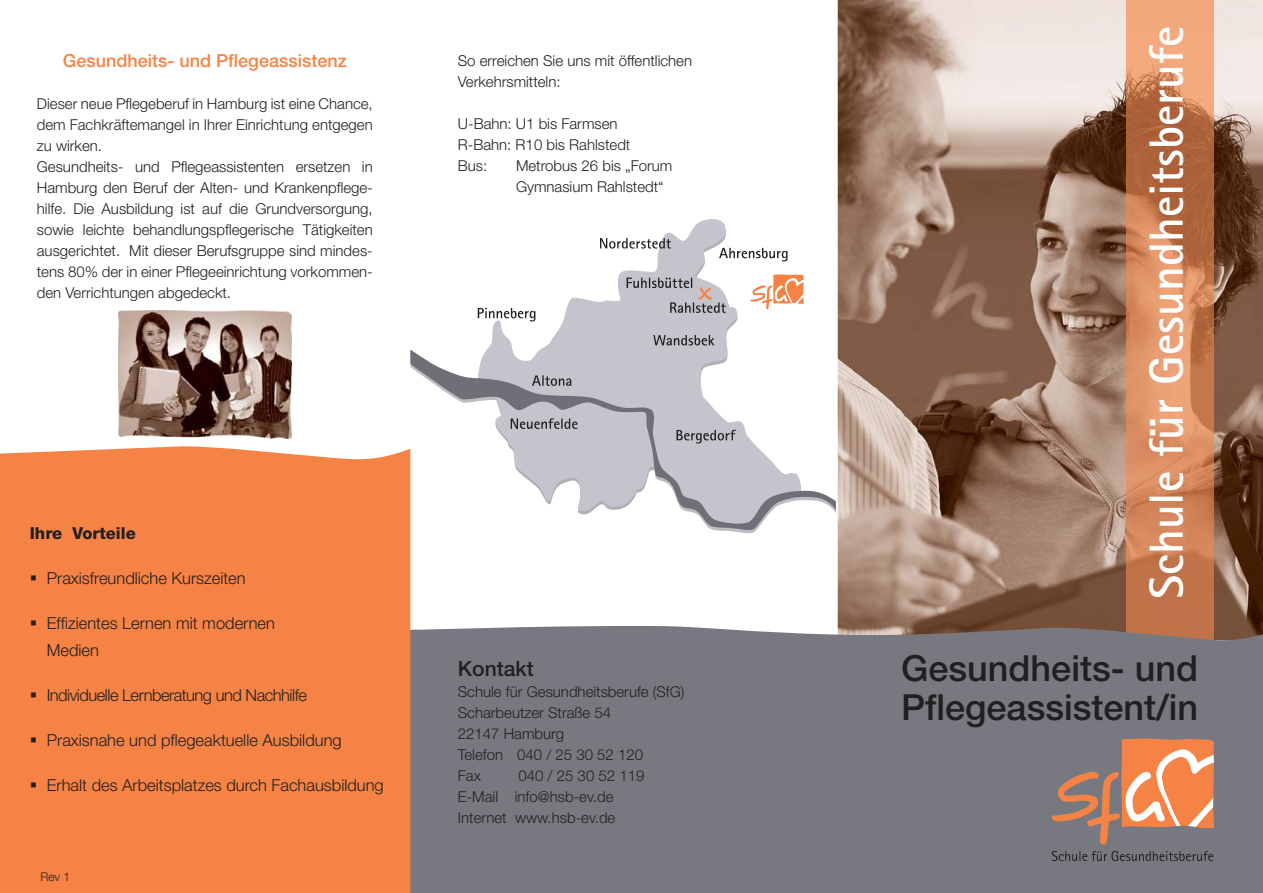
<style>
.page{position:relative;width:1263px;height:893px;background:#fff}
.page>*{position:absolute;margin:0;border:0;box-sizing:border-box;transform-origin:0 0}
.t1{font:700 48px "Rotis Sans Serif";color:#fff}
.t2{font:500 36px/39px "Helvetica Neue CE";color:#231f20}
.t3{font:500 21px "Helvetica Neue CE";color:#231f20}
.t4{font:500 18px "Helvetica Neue CE";color:#f58345}
.t5{font:300 16.5px/27px "Helvetica Neue";color:#231f20}
.t6{font:300 16.5px "Helvetica Neue";letter-spacing:-.03em;color:#231f20}
.t7{font:800 16.5px "Helvetica Neue";color:#231f20}
.t8{font:300 15px/21px "Helvetica Neue";color:#231f20}
.t9{font:300 12px "Helvetica Neue";color:#231f20}
</style>
<div class="page">
<img style="left:838px;top:0;width:425px;height:626px">
<img style="left:1126px;top:0;width:88px;height:626px">
<div style="left:410px;top:626px;width:853px;height:267px;background:#787980"></div>
<div style="left:0;top:446px;width:410px;height:447px;background:#f58345"></div>
<img style="left:118px;top:310px;width:173px;height:128px">
<svg style="left:1052px;top:851px;width:161px;height:10px;background:#626167"></svg>
<svg style="left:1051px;top:738px;width:163px;height:106px;background:#be8a71"></svg>
<svg style="left:477px;top:219px;width:311px;height:130px"></svg>
<svg style="left:410px;top:349px;width:426px;height:183px"></svg>
<svg style="left:676px;top:430px;width:60px;height:13px"></svg>
<svg style="left:511px;top:418px;width:66px;height:11px"></svg>
<svg style="left:532px;top:375px;width:39px;height:11px"></svg>
<svg style="left:653px;top:335px;width:61px;height:10px"></svg>
<svg style="left:719px;top:248px;width:68px;height:13px"></svg>
<svg style="left:600px;top:238px;width:71px;height:11px"></svg>
<svg style="left:478px;top:308px;width:57px;height:13px"></svg>
<svg style="left:626px;top:278px;width:100px;height:35px;background:#b3b1b7"></svg>
<svg style="left:750px;top:274px;width:54px;height:35px"></svg>
<p class="t4" style="left:63px;top:55px;width:285px">Gesundheits- und Pflegeassistenz</p>
<p class="t8" style="left:37px;top:95px;width:337px">Dieser neue Pflegeberuf in Hamburg ist eine Chance, dem Fachkräftemangel in Ihrer Einrichtung entgegen zu wirken.<br>Gesundheits- und Pflegeassistenten ersetzen in Hamburg den Beruf der Alten- und Krankenpflege&shy;hilfe. Die Ausbildung ist auf die Grundversorgung, sowie leichte behandlungspflegerische Tätigkeiten ausgerichtet. Mit dieser Berufsgruppe sind mindes&shy;tens 80% der in einer Pflegeeinrichtung vorkommen&shy;den Verrichtungen abgedeckt.</p>
<p class="t8" style="left:458px;top:51px;width:236px">So erreichen Sie uns mit öffentlichen<br>Verkehrsmitteln:</p>
<p class="t8" style="left:458px;top:114px;width:174px">U-Bahn: U1 bis Farmsen<br>R-Bahn: R10 bis Rahlstedt<br>Bus:</p>
<p class="t8" style="left:516px;top:156px;width:158px">Metrobus 26 bis „Forum<br>Gymnasium Rahlstedt“</p>
<p class="t7" style="left:30px;top:527px;width:108px">Ihre Vorteile</p>
<p class="t5" style="left:30px;top:566px;width:217px">▪ Praxisfreundliche Kurszeiten</p>
<p class="t5" style="left:47px;top:611px;width:230px;text-indent:-17px">▪ Effizientes Lernen mit modernen<br>Medien</p>
<p class="t6" style="left:30px;top:689px;width:279px">▪ Individuelle Lernberatung und Nachhilfe</p>
<p class="t5" style="left:30px;top:728px;width:313px">▪ Praxisnahe und pflegeaktuelle Ausbildung</p>
<p class="t5" style="left:30px;top:773px;width:355px">▪ Erhalt des Arbeitsplatzes durch Fachausbildung</p>
<p class="t9" style="left:40px;top:873px;width:31px">Rev 1</p>
<h3 class="t3" style="left:458px;top:661px;width:77px">Kontakt</h3>
<p class="t8" style="left:458px;top:682px;width:228px">Schule für Gesundheitsberufe (SfG)<br>Scharbeutzer Straße 54<br>22147 Hamburg<br>Telefon 040 / 25 30 52 120<br>Fax</p>
<p class="t8" style="left:458px;top:766px;width:188px;text-indent:61px">040 / 25 30 52 119<br>E-Mail info@hsb-ev.de<br>Internet www.hsb-ev.de</p>
<h1 class="t1" style="left:1150px;top:599px;width:575px;rotate:-90deg">Schule für Gesundheitsberufe</h1>
<h2 class="t2" style="left:901px;top:653px;width:298px">Gesundheits- und<br>Pflegeassistent/in</h2>
</div>
